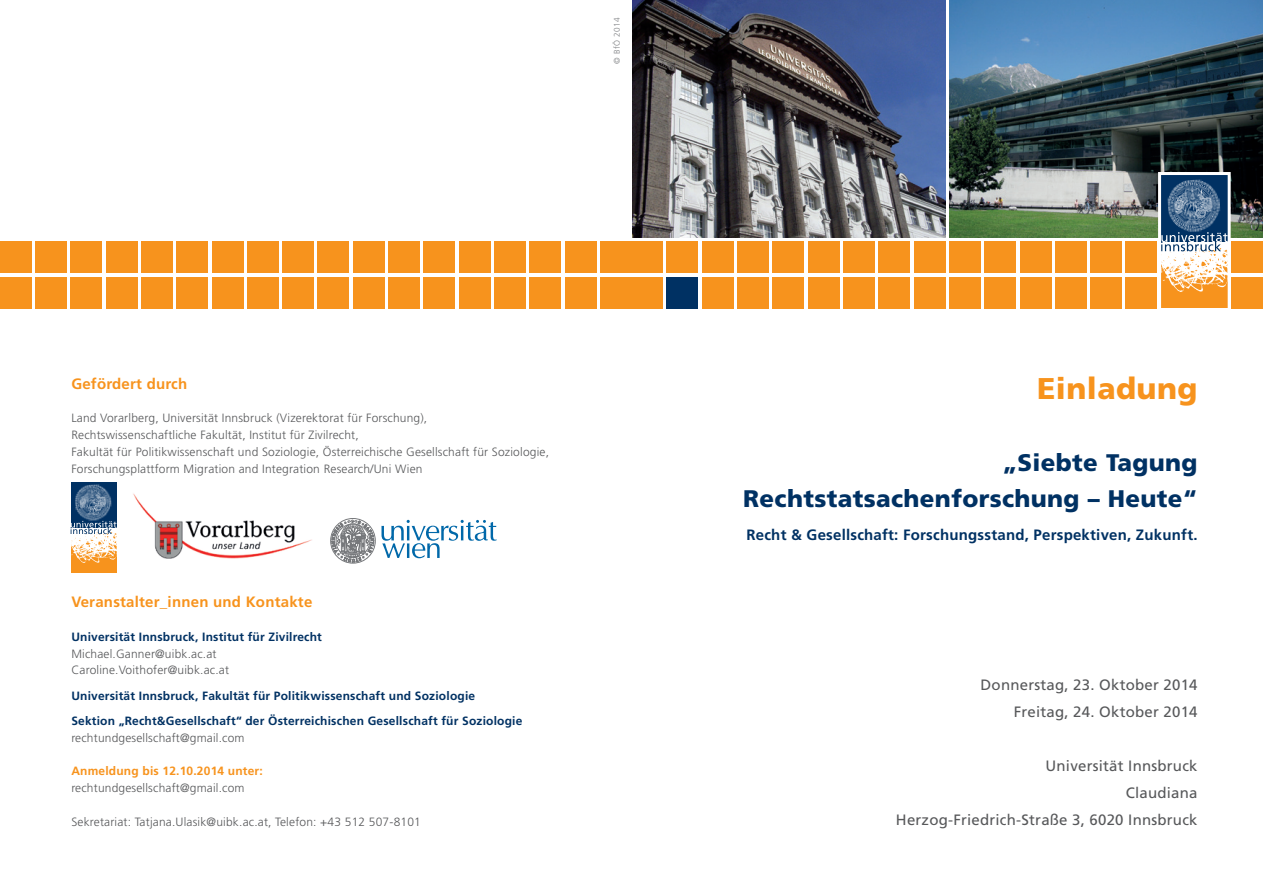
<style>
.page{position:relative;width:1263px;height:893px;background:#fff}
.page>*{position:absolute;margin:0;border:0;box-sizing:border-box;transform-origin:0 0}
.t1{font:900 30px "Frutiger";letter-spacing:.015em;color:#f7931d}
.t2{font:900 24px/36px "Frutiger";letter-spacing:.015em;color:#003163;text-align:right}
.t3{font:15px/27px "Frutiger";letter-spacing:.015em;color:#57585a;text-align:right}
.t4{font:700 15px "Frutiger";letter-spacing:.015em;color:#003163}
.t5{font:700 15px "Frutiger";letter-spacing:.015em;color:#f7931d}
.t6{font:300 12px/16.8px "Frutiger";letter-spacing:.015em;color:#57585a}
.t7{font:700 12px/25.2px "Frutiger";letter-spacing:.015em;color:#003163}
.t8{font:700 12px "Frutiger";letter-spacing:.015em;color:#f7931d}
.t9{font:300 8.25px "Frutiger";letter-spacing:.05em;color:#808285}
</style>
<div class="page">
<img style="left:949px;top:0;width:314px;height:238px">
<div style="left:1126px;top:277px;width:31px;height:31px;background:#f7931d"></div>
<div style="left:1090px;top:277px;width:32px;height:31px;background:#f7931d"></div>
<div style="left:1055px;top:277px;width:31px;height:31px;background:#f7931d"></div>
<div style="left:1020px;top:277px;width:31px;height:31px;background:#f7931d"></div>
<div style="left:984px;top:277px;width:32px;height:31px;background:#f7931d"></div>
<div style="left:949px;top:277px;width:31px;height:31px;background:#f7931d"></div>
<div style="left:879px;top:277px;width:31px;height:31px;background:#f7931d"></div>
<div style="left:843px;top:277px;width:32px;height:31px;background:#f7931d"></div>
<div style="left:914px;top:277px;width:31px;height:31px;background:#f7931d"></div>
<div style="left:1232px;top:277px;width:31px;height:31px;background:#f7931d"></div>
<div style="left:1232px;top:242px;width:31px;height:31px;background:#f7931d"></div>
<div style="left:1126px;top:242px;width:31px;height:31px;background:#f7931d"></div>
<div style="left:1090px;top:242px;width:32px;height:31px;background:#f7931d"></div>
<div style="left:1055px;top:242px;width:31px;height:31px;background:#f7931d"></div>
<div style="left:1020px;top:242px;width:31px;height:31px;background:#f7931d"></div>
<div style="left:984px;top:242px;width:32px;height:31px;background:#f7931d"></div>
<div style="left:949px;top:242px;width:31px;height:31px;background:#f7931d"></div>
<div style="left:879px;top:242px;width:31px;height:31px;background:#f7931d"></div>
<div style="left:843px;top:242px;width:32px;height:31px;background:#f7931d"></div>
<div style="left:914px;top:242px;width:31px;height:31px;background:#f7931d"></div>
<div style="left:808px;top:277px;width:31px;height:31px;background:#f7931d"></div>
<div style="left:773px;top:277px;width:31px;height:31px;background:#f7931d"></div>
<div style="left:737px;top:277px;width:32px;height:31px;background:#f7931d"></div>
<div style="left:702px;top:277px;width:31px;height:31px;background:#f7931d"></div>
<div style="left:667px;top:277px;width:31px;height:31px;background:#003163"></div>
<div style="left:631px;top:277px;width:32px;height:31px;background:#f7931d"></div>
<div style="left:808px;top:242px;width:31px;height:31px;background:#f7931d"></div>
<div style="left:773px;top:242px;width:31px;height:31px;background:#f7931d"></div>
<div style="left:737px;top:242px;width:32px;height:31px;background:#f7931d"></div>
<div style="left:702px;top:242px;width:31px;height:31px;background:#f7931d"></div>
<div style="left:667px;top:242px;width:31px;height:31px;background:#f7931d"></div>
<div style="left:631px;top:242px;width:32px;height:31px;background:#f7931d"></div>
<div style="left:494px;top:277px;width:32px;height:31px;background:#f7931d"></div>
<div style="left:459px;top:277px;width:31px;height:31px;background:#f7931d"></div>
<div style="left:424px;top:277px;width:31px;height:31px;background:#f7931d"></div>
<div style="left:388px;top:277px;width:32px;height:31px;background:#f7931d"></div>
<div style="left:353px;top:277px;width:31px;height:31px;background:#f7931d"></div>
<div style="left:318px;top:277px;width:31px;height:31px;background:#f7931d"></div>
<div style="left:247px;top:277px;width:31px;height:31px;background:#f7931d"></div>
<div style="left:212px;top:277px;width:31px;height:31px;background:#f7931d"></div>
<div style="left:282px;top:277px;width:32px;height:31px;background:#f7931d"></div>
<div style="left:600px;top:277px;width:31px;height:31px;background:#f7931d"></div>
<div style="left:600px;top:242px;width:31px;height:31px;background:#f7931d"></div>
<div style="left:494px;top:242px;width:32px;height:31px;background:#f7931d"></div>
<div style="left:459px;top:242px;width:31px;height:31px;background:#f7931d"></div>
<div style="left:424px;top:242px;width:31px;height:31px;background:#f7931d"></div>
<div style="left:388px;top:242px;width:32px;height:31px;background:#f7931d"></div>
<div style="left:353px;top:242px;width:31px;height:31px;background:#f7931d"></div>
<div style="left:318px;top:242px;width:31px;height:31px;background:#f7931d"></div>
<div style="left:247px;top:242px;width:31px;height:31px;background:#f7931d"></div>
<div style="left:212px;top:242px;width:31px;height:31px;background:#f7931d"></div>
<div style="left:282px;top:242px;width:32px;height:31px;background:#f7931d"></div>
<div style="left:176px;top:277px;width:32px;height:31px;background:#f7931d"></div>
<div style="left:141px;top:277px;width:32px;height:31px;background:#f7931d"></div>
<div style="left:106px;top:277px;width:31px;height:31px;background:#f7931d"></div>
<div style="left:71px;top:277px;width:31px;height:31px;background:#f7931d"></div>
<div style="left:35px;top:277px;width:32px;height:31px;background:#f7931d"></div>
<div style="left:176px;top:242px;width:32px;height:31px;background:#f7931d"></div>
<div style="left:141px;top:242px;width:32px;height:31px;background:#f7931d"></div>
<div style="left:106px;top:242px;width:31px;height:31px;background:#f7931d"></div>
<div style="left:71px;top:242px;width:31px;height:31px;background:#f7931d"></div>
<div style="left:35px;top:242px;width:32px;height:31px;background:#f7931d"></div>
<div style="left:0;top:277px;width:31px;height:31px;background:#f7931d"></div>
<div style="left:0;top:242px;width:31px;height:31px;background:#f7931d"></div>
<div style="left:565px;top:277px;width:31px;height:31px;background:#f7931d"></div>
<div style="left:530px;top:277px;width:31px;height:31px;background:#f7931d"></div>
<div style="left:565px;top:242px;width:31px;height:31px;background:#f7931d"></div>
<div style="left:530px;top:242px;width:31px;height:31px;background:#f7931d"></div>
<svg style="left:1156px;top:171px;width:76px;height:138px"></svg>
<img style="left:633px;top:0;width:312px;height:238px">
<div style="left:71px;top:527px;width:46px;height:46px;background:#f7931d"></div>
<img style="left:71px;top:534px;width:46px;height:28px">
<div style="left:71px;top:482px;width:46px;height:45px;background:#003163"></div>
<svg style="left:71px;top:521px;width:46px;height:13px"></svg>
<img style="left:75px;top:484px;width:37px;height:37px">
<img style="left:133px;top:493px;width:179px;height:66px">
<svg style="left:330px;top:518px;width:167px;height:46px"></svg>
<p class="t9" style="left:612px;top:64px;width:48px;rotate:-90deg">© BfÖ 2014</p>
<p class="t5" style="left:71px;top:375px;width:117px">Gefördert durch</p>
<p class="t6" style="left:71px;top:410px;width:479px">Land Vorarlberg, Universität Innsbruck (Vizerektorat für Forschung), Rechtswissenschaftliche Fakultät, Institut für Zivilrecht,<br>Fakultät für Politikwissenschaft und Soziologie, Österreichische Gesellschaft für Soziologie, Forschungsplattform Migration and Integration Research/Uni Wien</p>
<p class="t5" style="left:71px;top:593px;width:242px">Veranstalter_innen und Kontakte</p>
<p class="t7" style="left:71px;top:624px;width:252px">Universität Innsbruck, Institut für Zivilrecht</p>
<p class="t6" style="left:71px;top:645px;width:159px">Michael.Ganner@uibk.ac.at<br>Caroline.Voithofer@uibk.ac.at</p>
<p class="t7" style="left:71px;top:683px;width:453px">Universität Innsbruck, Fakultät für Politikwissenschaft und Soziologie<br>Sektion „Recht&amp;Gesellschaft“ der Österreichischen Gesellschaft für Soziologie</p>
<p class="t6" style="left:71px;top:729px;width:175px">rechtundgesellschaft@gmail.com</p>
<p class="t8" style="left:71px;top:764px;width:193px">Anmeldung bis 12.10.2014 unter:</p>
<p class="t6" style="left:71px;top:779px;width:175px">rechtundgesellschaft@gmail.com</p>
<p class="t6" style="left:71px;top:813px;width:351px">Sekretariat: Tatjana.Ulasik@uibk.ac.at, Telefon: +43 512 507-8101</p>
<h1 class="t1" style="left:1037px;top:371px;width:162px">Einladung</h1>
<h2 class="t2" style="left:743px;top:445px;width:456px">„Siebte Tagung<br>Rechtstatsachenforschung – Heute“</h2>
<p class="t4" style="left:746px;top:526px;width:453px">Recht &amp; Gesellschaft: Forschungsstand, Perspektiven, Zukunft.</p>
<p class="t3" style="left:980px;top:671px;width:218px">Donnerstag, 23. Oktober 2014<br>Freitag, 24. Oktober 2014</p>
<p class="t3" style="left:896px;top:752px;width:303px">Universität Innsbruck<br>Claudiana<br>Herzog-Friedrich-Straße 3, 6020 Innsbruck</p>
</div>
